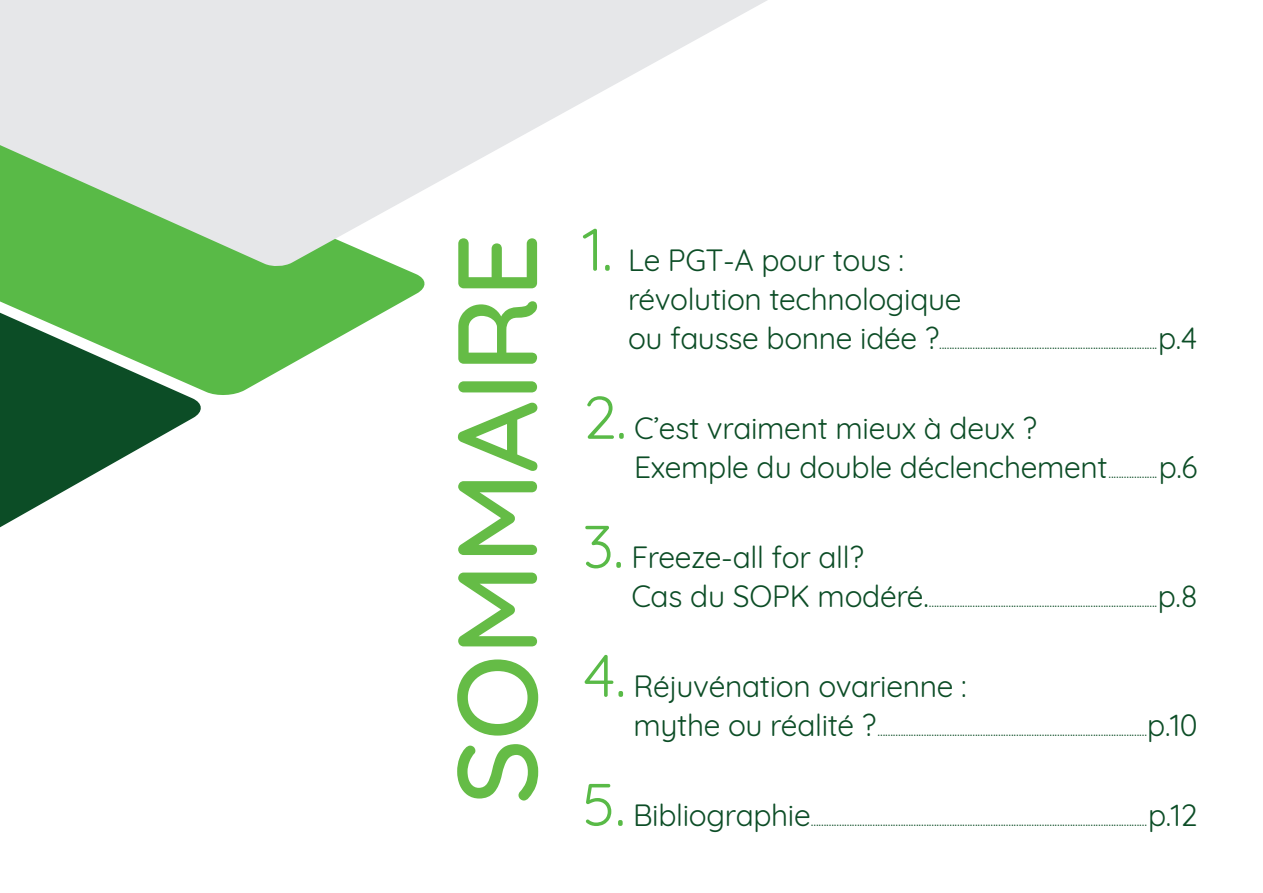
<style>
.page{position:relative;width:1263px;height:893px;background:#fff}
.page>*{position:absolute;margin:0;border:0;box-sizing:border-box;transform-origin:0 0}
.t1{font:500 112.5px "Quicksand";letter-spacing:-.01em;color:#65bc46}
.t2{font:30px/39px "Quicksand";letter-spacing:-.01em;color:#0c4d26}
.t3{font:15px "Quicksand";color:#0c4d26}
.s1{font-size:60px;color:#59ba47}
.s2{font-size:30px}
.s3{font-size:15px}
</style>
<div class="page">
<svg style="left:202px;top:267px;width:223px;height:128px;fill:#59ba47"></svg>
<svg style="left:0;top:267px;width:202px;height:261px"></svg>
<svg style="left:0;top:0;width:767px;height:267px;fill:#e6e7e9"></svg>
<p class="t1" style="left:406px;top:805px;width:573px;rotate:-90deg">SOMMAIRE</p>
<p class="t2" style="left:628px;top:237px;width:335px;text-indent:-45px"><span class="s1">1.</span> Le PGT-A pour tous : révolution technologique</p>
<p class="t3" style="left:628px;top:332px;width:571px"><span class="s2">ou fausse bonne idée ?</span>.....................................................................................<span class="s2">p.4</span></p>
<p class="t2" style="left:634px;top:406px;width:565px;text-indent:-52px"><span class="s1">2.</span> C’est vraiment mieux à deux ?<br>Exemple du double déclenchement<span class="s3">...................</span>p.6</p>
<p class="t2" style="left:583px;top:535px;width:283px"><span class="s1">3.</span> Freeze-all for all?</p>
<p class="t3" style="left:631px;top:590px;width:568px"><span class="s2">Cas du SOPK modéré.</span>.........................................................................................<span class="s2">p.8</span></p>
<p class="t2" style="left:583px;top:664px;width:386px"><span class="s1">4.</span> Réjuvénation ovarienne :</p>
<p class="t3" style="left:633px;top:719px;width:566px"><span class="s2">mythe ou réalité ?</span>.........................................................................................................<span class="s2">p.10</span></p>
<p class="t3" style="left:583px;top:809px;width:617px"><span class="s1">5.</span> <span class="s2">Bibliographie</span>...................................................................................................................................<span class="s2">p.12</span></p>
</div>
